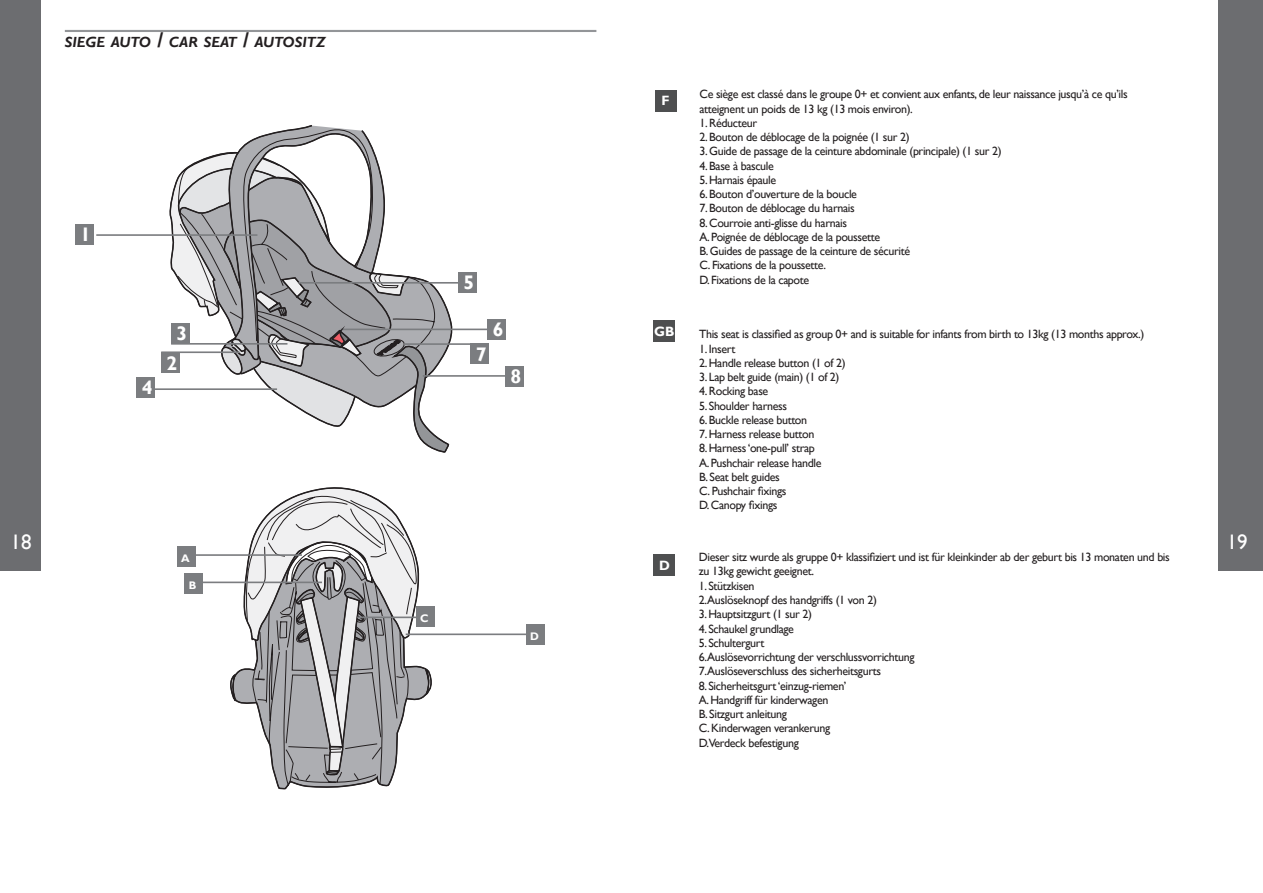
<style>
.page{position:relative;width:1263px;height:893px;background:#fff}
.page>*{position:absolute;margin:0;border:0;box-sizing:border-box;transform-origin:0 0}
.t1{font:21px "Gill Sans";color:#fff}
.t2{font:700 19.65px "Gill Sans";color:#fff}
.titreint1{font:italic 700 14.7px "Gill Sans";color:#231f20}
.t3{font:700 13.5px "Gill Sans";color:#fff}
.Intro{font:12px "Gill Sans";letter-spacing:-.03em;color:#231f20}
.t4{font:700 10.95px "Gill Sans";color:#fff}
.s1{font-size:21px}
</style>
<div class="page">
<div style="left:1218px;top:0;width:45px;height:570px;background:#6c6d70"></div>
<div style="left:0;top:0;width:40px;height:570px;background:#6c6d70"></div>
<hr style="left:65px;top:30px;width:531px;height:2px;background:#939598">
<hr style="left:404px;top:343px;width:82px;height:2px;background:#7b7d80">
<hr style="left:423px;top:375px;width:82px;height:2px;background:#7b7d80">
<hr style="left:341px;top:329px;width:147px;height:1px;background:#7b7d80">
<hr style="left:298px;top:282px;width:162px;height:2px;background:#7b7d80">
<hr style="left:96px;top:234px;width:161px;height:2px;background:#7b7d80">
<hr style="left:155px;top:388px;width:122px;height:2px;background:#7b7d80">
<div style="left:75px;top:224px;width:18px;height:20px;background:#7b7d80"></div>
<div style="left:136px;top:377px;width:19px;height:20px;background:#7b7d80"></div>
<div style="left:458px;top:272px;width:19px;height:20px;background:#7b7d80"></div>
<div style="left:487px;top:320px;width:19px;height:20px;background:#7b7d80"></div>
<div style="left:470px;top:344px;width:19px;height:20px;background:#7b7d80"></div>
<div style="left:505px;top:367px;width:18px;height:20px;background:#7b7d80"></div>
<svg style="left:232px;top:581px;width:156px;height:208px"></svg>
<svg style="left:230px;top:673px;width:7px;height:29px"></svg>
<svg style="left:243px;top:487px;width:189px;height:299px"></svg>
<hr style="left:180px;top:554px;width:122px;height:2px;background:#7b7d80">
<hr style="left:200px;top:582px;width:122px;height:1px;background:#7b7d80">
<hr style="left:406px;top:633px;width:122px;height:2px;background:#7b7d80">
<hr style="left:357px;top:616px;width:64px;height:2px;background:#7b7d80">
<div style="left:177px;top:547px;width:18px;height:20px;background:#7b7d80"></div>
<div style="left:185px;top:574px;width:18px;height:20px;background:#7b7d80"></div>
<div style="left:526px;top:625px;width:18px;height:20px;background:#7b7d80"></div>
<div style="left:416px;top:606px;width:18px;height:20px;background:#7b7d80"></div>
<div style="left:655px;top:90px;width:21px;height:21px;background:#4e4f50"></div>
<div style="left:654px;top:321px;width:21px;height:21px;background:#4e4f50"></div>
<div style="left:654px;top:554px;width:21px;height:22px;background:#4e4f50"></div>
<svg style="left:156px;top:125px;width:294px;height:328px"></svg>
<p class="titreint1" style="left:65px;top:33px;width:262px">SIEGE AUTO <span class="s1">/</span> CAR SEAT <span class="s1">/</span> AUTOSITZ</p>
<h2 class="t2" style="left:80px;top:223px;width:12px">1</h2>
<h2 class="t2" style="left:142px;top:376px;width:12px">4</h2>
<h2 class="t2" style="left:177px;top:322px;width:12px">3</h2>
<h2 class="t2" style="left:167px;top:351px;width:12px">2</h2>
<h2 class="t2" style="left:464px;top:270px;width:12px">5</h2>
<h2 class="t2" style="left:493px;top:318px;width:12px">6</h2>
<h2 class="t2" style="left:476px;top:342px;width:12px">7</h2>
<h2 class="t2" style="left:510px;top:365px;width:12px">8</h2>
<p class="t3" style="left:661px;top:93px;width:10px">F</p>
<p class="t3" style="left:654px;top:323px;width:22px">GB</p>
<p class="Intro" style="left:699px;top:87px;width:430px">Ce siège est classé dans le groupe 0+ et convient aux enfants, de leur naissance jusqu’à ce qu’ils</p>
<p class="Intro" style="left:699px;top:102px;width:215px">atteignent un poids de 13 kg (13 mois environ).</p>
<p class="Intro" style="left:699px;top:116px;width:59px">1. Réducteur</p>
<p class="Intro" style="left:699px;top:130px;width:212px">2. Bouton de déblocage de la poignée (1 sur 2)</p>
<p class="Intro" style="left:699px;top:144px;width:304px">3. Guide de passage de la ceinture abdominale (principale) (1 sur 2)</p>
<p class="Intro" style="left:699px;top:159px;width:76px">4. Base à bascule</p>
<p class="Intro" style="left:699px;top:173px;width:78px">5. Harnais épaule</p>
<p class="Intro" style="left:699px;top:187px;width:159px">6. Bouton d’ouverture de la boucle</p>
<p class="Intro" style="left:699px;top:201px;width:157px">7. Bouton de déblocage du harnais</p>
<p class="Intro" style="left:699px;top:216px;width:149px">8. Courroie anti-glisse du harnais</p>
<p class="Intro" style="left:699px;top:230px;width:182px">A. Poignée de déblocage de la poussette</p>
<p class="Intro" style="left:699px;top:244px;width:212px">B. Guides de passage de la ceinture de sécurité</p>
<p class="Intro" style="left:699px;top:258px;width:128px">C. Fixations de la poussette.</p>
<p class="Intro" style="left:699px;top:273px;width:111px">D. Fixations de la capote</p>
<p class="Intro" style="left:699px;top:327px;width:447px">This seat is classified as group 0+ and is suitable for infants from birth to 13kg (13 months approx.)</p>
<p class="Intro" style="left:699px;top:342px;width:38px">1. Insert</p>
<p class="Intro" style="left:699px;top:356px;width:148px">2. Handle release button (1 of 2)</p>
<p class="Intro" style="left:699px;top:370px;width:142px">3. Lap belt guide (main) (1 of 2)</p>
<p class="Intro" style="left:699px;top:384px;width:71px">4. Rocking base</p>
<p class="Intro" style="left:699px;top:399px;width:89px">5. Shoulder harness</p>
<p class="Intro" style="left:699px;top:413px;width:110px">6. Buckle release button</p>
<p class="Intro" style="left:699px;top:427px;width:117px">7. Harness release button</p>
<p class="Intro" style="left:699px;top:441px;width:117px">8. Harness ‘one-pull’ strap</p>
<p class="Intro" style="left:699px;top:456px;width:124px">A. Pushchair release handle</p>
<p class="Intro" style="left:699px;top:470px;width:82px">B. Seat belt guides</p>
<p class="Intro" style="left:699px;top:484px;width:89px">C. Pushchair fixings</p>
<p class="Intro" style="left:699px;top:498px;width:80px">D. Canopy fixings</p>
<p class="t1" style="left:11px;top:530px;width:22px">18</p>
<p class="t1" style="left:1227px;top:530px;width:22px">19</p>
<p class="t4" style="left:181px;top:552px;width:10px">A</p>
<p class="t4" style="left:189px;top:579px;width:9px">B</p>
<p class="t4" style="left:420px;top:611px;width:10px">C</p>
<p class="t4" style="left:530px;top:630px;width:10px">D</p>
<p class="t3" style="left:659px;top:557px;width:12px">D</p>
<p class="Intro" style="left:699px;top:550px;width:472px">Dieser sitz wurde als gruppe 0+ klassifiziert und ist für kleinkinder ab der geburt bis 13 monaten und bis</p>
<p class="Intro" style="left:699px;top:564px;width:117px">zu 13kg gewicht geeignet.</p>
<p class="Intro" style="left:699px;top:579px;width:57px">1. Stützkisen</p>
<p class="Intro" style="left:699px;top:593px;width:180px">2.Auslöseknopf des handgriffs (1 von 2)</p>
<p class="Intro" style="left:699px;top:607px;width:115px">3. Hauptsitzgurt (1 sur 2)</p>
<p class="Intro" style="left:699px;top:621px;width:97px">4. Schaukel grundlage</p>
<p class="Intro" style="left:699px;top:636px;width:67px">5. Schultergurt</p>
<p class="Intro" style="left:699px;top:650px;width:217px">6.Auslösevorrichtung der verschlussvorrichtung</p>
<p class="Intro" style="left:699px;top:664px;width:184px">7.Auslöseverschluss des sicherheitsgurts</p>
<p class="Intro" style="left:699px;top:678px;width:149px">8. Sicherheitsgurt ‘einzug-riemen’</p>
<p class="Intro" style="left:699px;top:693px;width:131px">A. Handgriff für kinderwagen</p>
<p class="Intro" style="left:699px;top:707px;width:90px">B. Sitzgurt anleitung</p>
<p class="Intro" style="left:699px;top:721px;width:133px">C. Kinderwagen verankerung</p>
<p class="Intro" style="left:699px;top:735px;width:101px">D.Verdeck befestigung</p>
</div>
